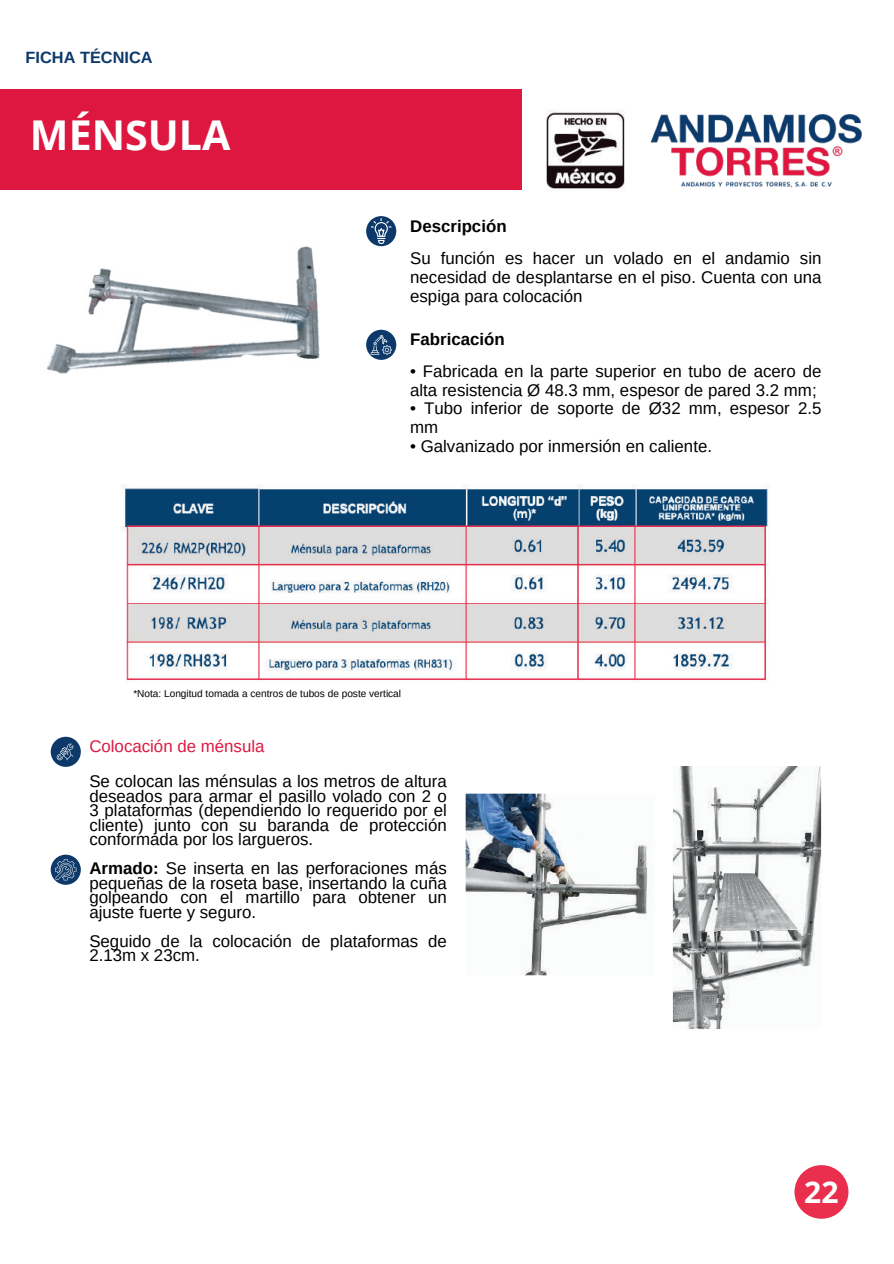
<style>
.page{position:relative;width:894px;height:1264px;background:#fff}
.page>*{position:absolute;margin:0;border:0;box-sizing:border-box;transform-origin:0 0}
.t1{font:700 41.1px "Open Sans";color:#fff}
.t2{font:700 30px "Open Sans";color:#fff}
.t3{font:16.8px/14.5px "Arimo";color:#000}
.t4{font:16.8px "Arimo";color:#de1740}
.t5{font:700 16.8px "Arimo";color:#000}
.t6{font:700 16.35px "Arimo";color:#0c396a}
.t7{font:10.05px "Arimo";color:#000}
.s1{font-weight:700}
</style>
<div class="page">
<img style="left:546px;top:110px;width:79px;height:79px">
<img style="left:650px;top:114px;width:212px;height:74px">
<div style="left:0;top:89px;width:521px;height:101px;background:#de1740"></div>
<div style="left:51px;top:736px;width:30px;height:31px;background:#0c396a;border-radius:50%"></div>
<svg style="left:57px;top:743px;width:17px;height:17px"></svg>
<div style="left:366px;top:330px;width:30px;height:30px;background:#0c396a;border-radius:50%"></div>
<svg style="left:370px;top:335px;width:21px;height:20px"></svg>
<img style="left:47px;top:246px;width:273px;height:128px">
<img style="left:121px;top:484px;width:648px;height:197px">
<div style="left:366px;top:216px;width:30px;height:30px;background:#0c396a;border-radius:50%"></div>
<svg style="left:371px;top:218px;width:20px;height:26px"></svg>
<img style="left:465px;top:793px;width:184px;height:183px">
<img style="left:672px;top:767px;width:148px;height:262px">
<svg style="left:51px;top:854px;width:30px;height:30px"></svg>
<svg style="left:55px;top:859px;width:21px;height:21px"></svg>
<div style="left:794px;top:1165px;width:54px;height:53px;background:#e92e4e;border-radius:27px"></div>
<p class="t6" style="left:26px;top:46px;width:64px">á</p>
<h1 class="t1" style="left:30px;top:106px;width:202px">MÉNSULA</h1>
<p class="t5" style="left:410px;top:215px;width:49px">á</p>
<p class="t3" style="left:410px;top:251px;width:34px">ó</p>
<p class="t3" style="left:410px;top:248px;width:412px;line-height:18.9px;text-indent:66px">ó ó<br>necesidad de desplantarse en el piso. Cuenta con una espiga para colocación</p>
<p class="t5" style="left:410px;top:328px;width:96px">Fabricación</p>
<p class="t3" style="left:410px;top:361px;width:412px;line-height:18.9px">• Fabricada en la parte superior en tubo de acero de alta resistencia Ø 48.3 mm, espesor de pared 3.2 mm;</p>
<p class="t3" style="left:410px;top:399px;width:412px;line-height:18.9px">• Tubo inferior de soporte de Ø32 mm, espesor 2.5 mm</p>
<p class="t3" style="left:410px;top:439px;width:303px">• Galvanizado por inmersión en caliente.</p>
<p class="t7" style="left:133px;top:686px;width:269px">*Nota: Longitud tomada a centros de tubos de poste vertical</p>
<p class="t4" style="left:89px;top:735px;width:177px">Colocacián de ménsula</p>
<p class="t3" style="left:89px;top:774px;width:359px;text-align:justify">Se colocan las ménsulas a los metros de altura deseados para armar el pasillo volado con 2 o 3 plataformas (dependiendo lo requerido por el cliente) junto con su baranda de protección conformada por los largueros.</p>
<p class="t3" style="left:89px;top:861px;width:359px;text-align:justify"><span class="s1">Armado:</span> Se inserta en las perforaciones más pequeñas de la roseta base, insertando la cuía golpeando con el martillo para obtener un ajuste fuerte y seguro.</p>
<p class="t3" style="left:89px;top:933px;width:359px">Seguido de la colocación de plataformas de<br>2.13m x 23cm.</p>
<h2 class="t2" style="left:804px;top:1170px;width:36px">22</h2>
</div>
